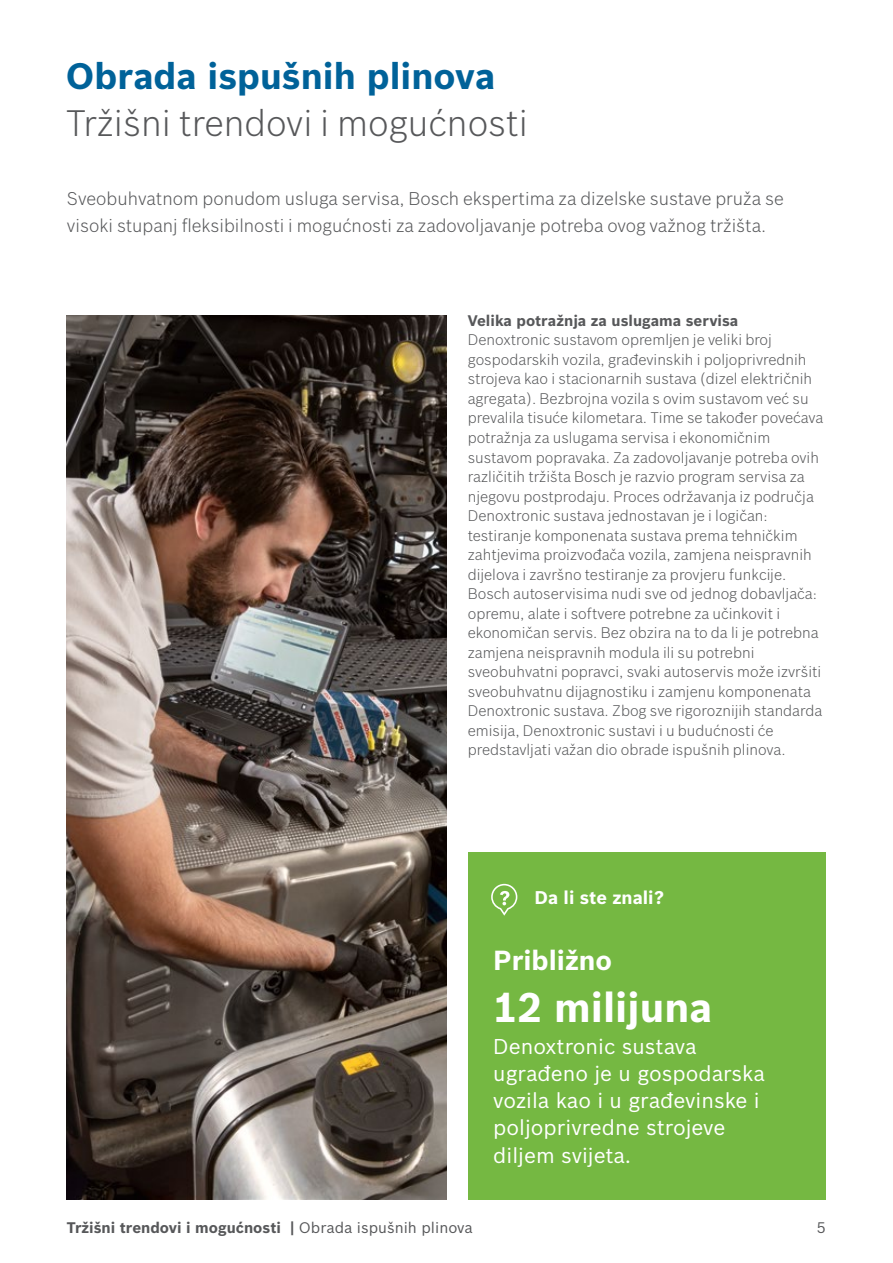
<style>
.page{position:relative;width:893px;height:1263px;background:#fff}
.page>*{position:absolute;margin:0;border:0;box-sizing:border-box;transform-origin:0 0}
.Osnovni_tekst_bijeli{font:700 40.5px "Bosch Sans";color:#fff}
.NAslov_1_1{font:300 36px "Bosch Sans";color:#57585a}
.Naslov_1{font:700 36px "Bosch Sans";color:#006299}
.Podnaslov_bijeli{font:700 27px "Bosch Sans";color:#fff}
.Osnovni_tekst_bijeli-2{font:21px/27.3px "Bosch Sans";color:#fff}
.Predgovor{font:300 18px/27px "Bosch Sans";color:#57585a}
.Podnaslov_bijeli-2{font:700 18px "Bosch Sans";color:#fff}
.Osnovni_tekst{font:300 15px/19.5px "Bosch Sans";color:#57585a}
.Osnovni_tekst_bez_af{font:700 15px "Bosch Sans";color:#57585a}
.t1{font:15px "Bosch Sans";color:#57585a}
.s1{font-weight:400}
</style>
<div class="page">
<img style="left:67px;top:316px;width:379px;height:884px">
<div style="left:469px;top:852px;width:357px;height:348px;background:#75b842"></div>
<svg style="left:491px;top:884px;width:26px;height:32px"></svg>
<p class="Naslov_1" style="left:66px;top:49px;width:431px">Obrada ispušnih plinova</p>
<p class="NAslov_1_1" style="left:66px;top:97px;width:463px">Tržišni trendovi i mogućnosti</p>
<p class="Predgovor" style="left:67px;top:184px;width:718px">Sveobuhvatnom ponudom usluga servisa, Bosch ekspertima za dizelske sustave pruža se visoki stupanj fleksibilnosti i mogućnosti za zadovoljavanje potreba ovog važnog tržišta.</p>
<p class="Osnovni_tekst_bez_af" style="left:468px;top:309px;width:272px">Velika potražnja za uslugama servisa</p>
<p class="Osnovni_tekst" style="left:468px;top:329px;width:357px">Denoxtronic sustavom opremljen je veliki broj gospodarskih vozila, građevinskih i poljoprivrednih strojeva kao i stacionarnih sustava (dizel električnih agregata). Bezbrojna vozila s ovim sustavom već su prevalila tisuće kilometara. Time se također povećava potražnja za uslugama servisa i ekonomičnim sustavom popravaka. Za zadovoljavanje potreba ovih različitih tržišta Bosch je razvio program servisa za njegovu postprodaju. Proces održavanja iz područja Denoxtronic sustava jednostavan je i logičan: testiranje komponenata sustava prema tehničkim zahtjevima proizvođača vozila, zamjena neispravnih dijelova i završno testiranje za provjeru funkcije.<br>Bosch autoservisima nudi sve od jednog dobavljača: opremu, alate i softvere potrebne za učinkovit i ekonomičan servis. Bez obzira na to da li je potrebna zamjena neispravnih modula ili su potrebni sveobuhvatni popravci, svaki autoservis može izvršiti sveobuhvatnu dijagnostiku i zamjenu komponenata Denoxtronic sustava. Zbog sve rigoroznijih standarda emisija, Denoxtronic sustavi i u budućnosti će predstavljati važan dio obrade ispušnih plinova.</p>
<p class="Podnaslov_bijeli-2" style="left:534px;top:884px;width:131px">Da li ste znali?</p>
<p class="Podnaslov_bijeli" style="left:493px;top:940px;width:120px">Približno</p>
<p class="Osnovni_tekst_bijeli" style="left:493px;top:977px;width:220px">12 milijuna</p>
<p class="Osnovni_tekst_bijeli-2" style="left:493px;top:1031px;width:273px">Denoxtronic sustava ugrađeno je u gospodarska vozila kao i u građevinske i poljoprivredne strojeve diljem svijeta.</p>
<p class="Osnovni_tekst_bez_af" style="left:67px;top:1216px;width:407px">Tržišni trendovi i mogućnosti | <span class="s1">Obrada ispušnih plinova</span></p>
<p class="t1" style="left:817px;top:1216px;width:11px">5</p>
</div>
